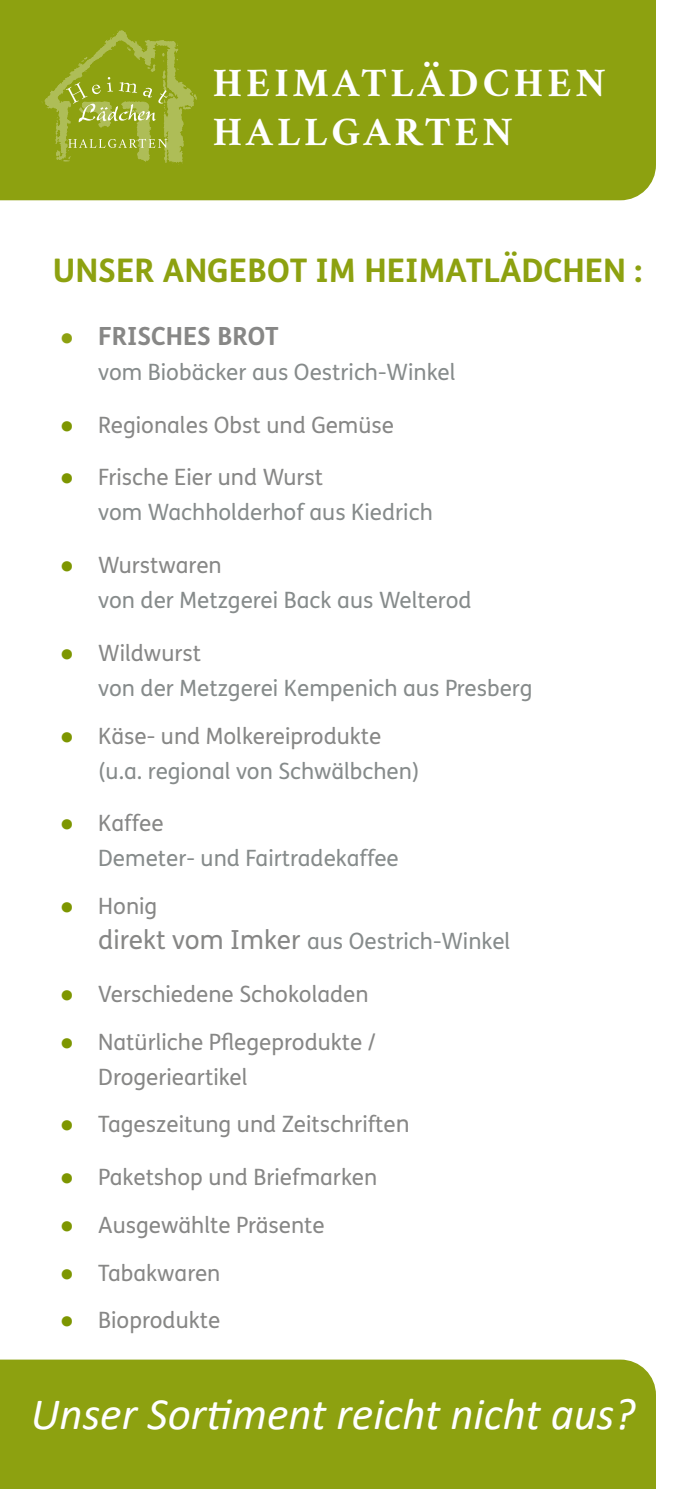
<style>
.page{position:relative;width:695px;height:1489px;background:#fff}
.page>*{position:absolute;margin:0;border:0;box-sizing:border-box;transform-origin:0 0}
.t1{font:italic 45px "Calibri";color:#fff}
.t2{font:700 40.75px/48.8px "Crimson";letter-spacing:.1em;color:#fff}
.t3{font:700 32.5px "FS Me";color:#8da110}
.t4{font:700 25px "FS Me";color:#878786}
.t5{font:22.5px/35px "FS Me";color:#868b8b}
.t6{font:22.5px/35px "FS Me";color:#878786}
.s1{font-family:"Arial";font-weight:400;font-size:23.75px;color:#8da110}
.s2{font-family:"Arial";font-size:23.75px;color:#7d9600}
.s3{color:#878786}
.s4{font-size:26.25px;color:#878786}
.s5{font-size:23.75px}
</style>
<div class="page">
<div style="left:0;top:1359px;width:656px;height:129px;background:#8da110"></div>
<div style="left:0;top:0;width:656px;height:200px;background:#8da110"></div>
<svg style="left:42px;top:30px;width:155px;height:135px"></svg>
<h2 class="t2" style="left:213px;top:58px;width:394px">HEIMATLÄDCHEN<br>HALLGARTEN</h2>
<h3 class="t3" style="left:53px;top:245px;width:590px">UNSER ANGEBOT IM HEIMATLÄDCHEN :</h3>
<p class="t4" style="left:60px;top:317px;width:220px"><span class="s1">●</span> FRISCHES BROT</p>
<p class="t5" style="left:98px;top:354px;width:358px">vom Biobäcker aus Oestrich-Winkel</p>
<p class="t6" style="left:60px;top:407px;width:335px"><span class="s2">●</span> Regionales Obst und Gemüse</p>
<p class="t5" style="left:98px;top:459px;width:336px;text-indent:-38px"><span class="s2">●</span> <span class="s3">Frische Eier und Wurst<br></span>vom Wachholderhof aus Kiedrich</p>
<p class="t5" style="left:98px;top:547px;width:375px;text-indent:-38px"><span class="s2">●</span> <span class="s3">Wurstwaren<br></span>von der Metzgerei Back aus Welterod</p>
<p class="t5" style="left:98px;top:635px;width:435px;text-indent:-38px"><span class="s2">●</span> <span class="s3">Wildwurst<br></span>von der Metzgerei Kempenich aus Presberg</p>
<p class="t5" style="left:98px;top:717px;width:322px;text-indent:-38px"><span class="s2">●</span> <span class="s3">Käse- und Molkereiprodukte </span>(u.a. regional von Schwälbchen)</p>
<p class="t5" style="left:98px;top:805px;width:302px;text-indent:-38px"><span class="s2">●</span> <span class="s3">Kaffee<br></span>Demeter- und Fairtradekaffee</p>
<p class="t5" style="left:98px;top:888px;width:413px;text-indent:-38px"><span class="s2">●</span> <span class="s3">Honig<br></span><span class="s4">direkt vom Imker</span> aus Oestrich-Winkel</p>
<p class="t6" style="left:60px;top:976px;width:310px"><span class="s2">●</span> Verschiedene Schokoladen</p>
<p class="t6" style="left:98px;top:1023px;width:278px;text-indent:-38px"><span class="s2">●</span> Natürliche Pflegeprodukte /<br>Drogerieartikel</p>
<p class="t6" style="left:60px;top:1106px;width:351px"><span class="s2">●</span> Tageszeitung und Zeitschrifte<span class="s5">n</span></p>
<p class="t6" style="left:60px;top:1159px;width:319px"><span class="s2">●</span> Paketshop und Briefmarken</p>
<p class="t6" style="left:60px;top:1206px;width:266px"><span class="s2">●</span> Ausgewählte Präsente</p>
<p class="t6" style="left:60px;top:1254px;width:162px"><span class="s2">●</span> Tabakwaren</p>
<p class="t6" style="left:60px;top:1302px;width:162px"><span class="s2">●</span> Bioprodukte</p>
<h1 class="t1" style="left:31px;top:1382px;width:606px">Unser Sortiment reicht nicht aus?</h1>
</div>
